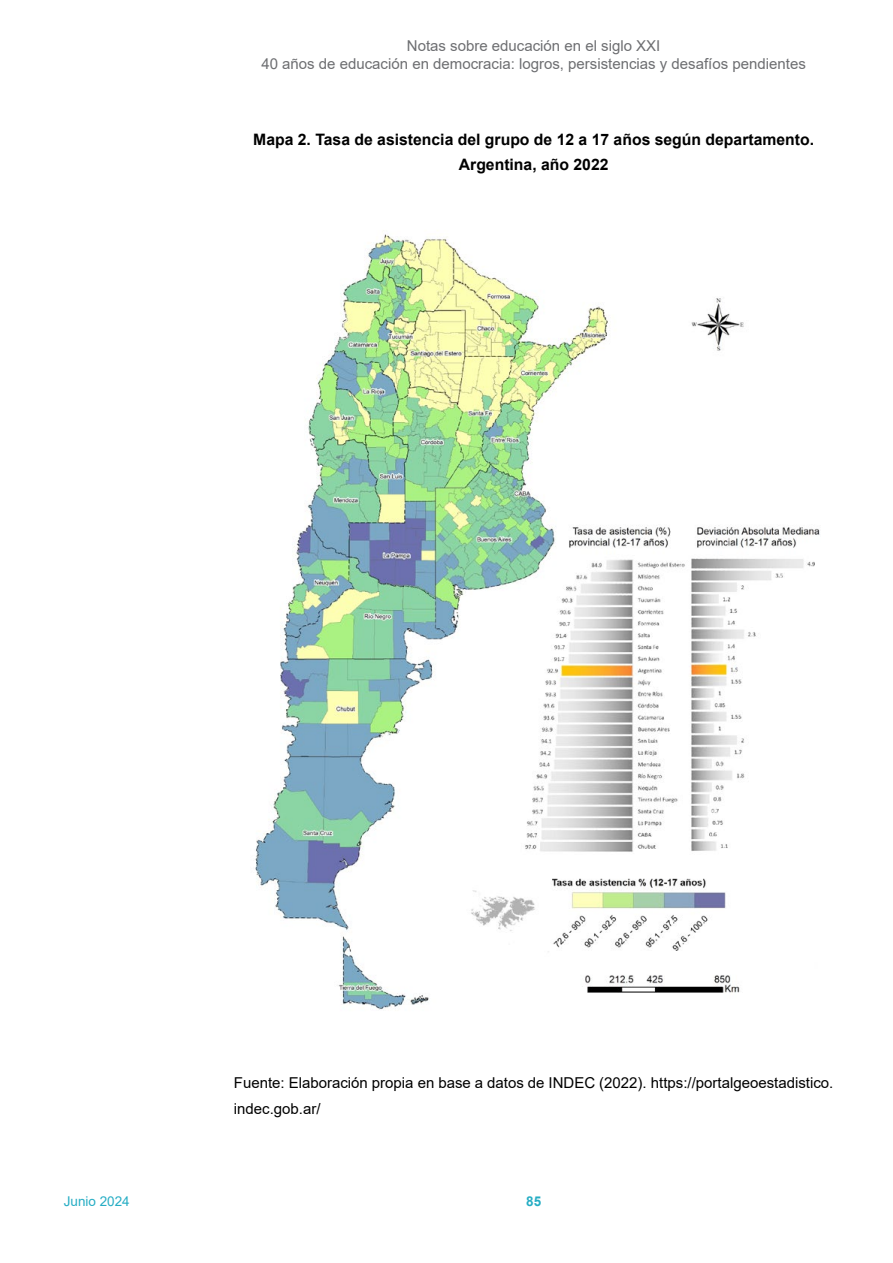
<style>
.page{position:relative;width:893px;height:1263px;background:#fff}
.page>*{position:absolute;margin:0;border:0;box-sizing:border-box;transform-origin:0 0}
.t1{font:700 15.75px/25.5px "Arial";color:#000;text-align:center}
.t2{font:15px/18px "Arial";color:#6d6e71;text-align:center}
.t3{font:15px/25.5px "Arial";color:#000}
.t4{font:13.5px "Arial";color:#26adc4}
.t5{font:700 13.5px "Arial";color:#26adc4}
</style>
<div class="page">
<img style="left:255px;top:234px;width:565px;height:776px">
<p class="t2" style="left:261px;top:37px;width:546px">Notas sobre educación en el siglo XXI<br>40 años de educación en democracia: logros, persistencias y desafíos pendientes</p>
<p class="t1" style="left:253px;top:126px;width:562px">Mapa 2. Tasa de asistencia del grupo de 12 a 17 años según departamento.<br>Argentina, año 2022</p>
<p class="t3" style="left:234px;top:1070px;width:601px">Fuente: Elaboración propia en base a datos de INDEC (2022). https://portalgeoestadistico. indec.gob.ar/</p>
<p class="t4" style="left:64px;top:1192px;width:68px">Junio 2024</p>
<p class="t5" style="left:526px;top:1192px;width:17px">85</p>
</div>
